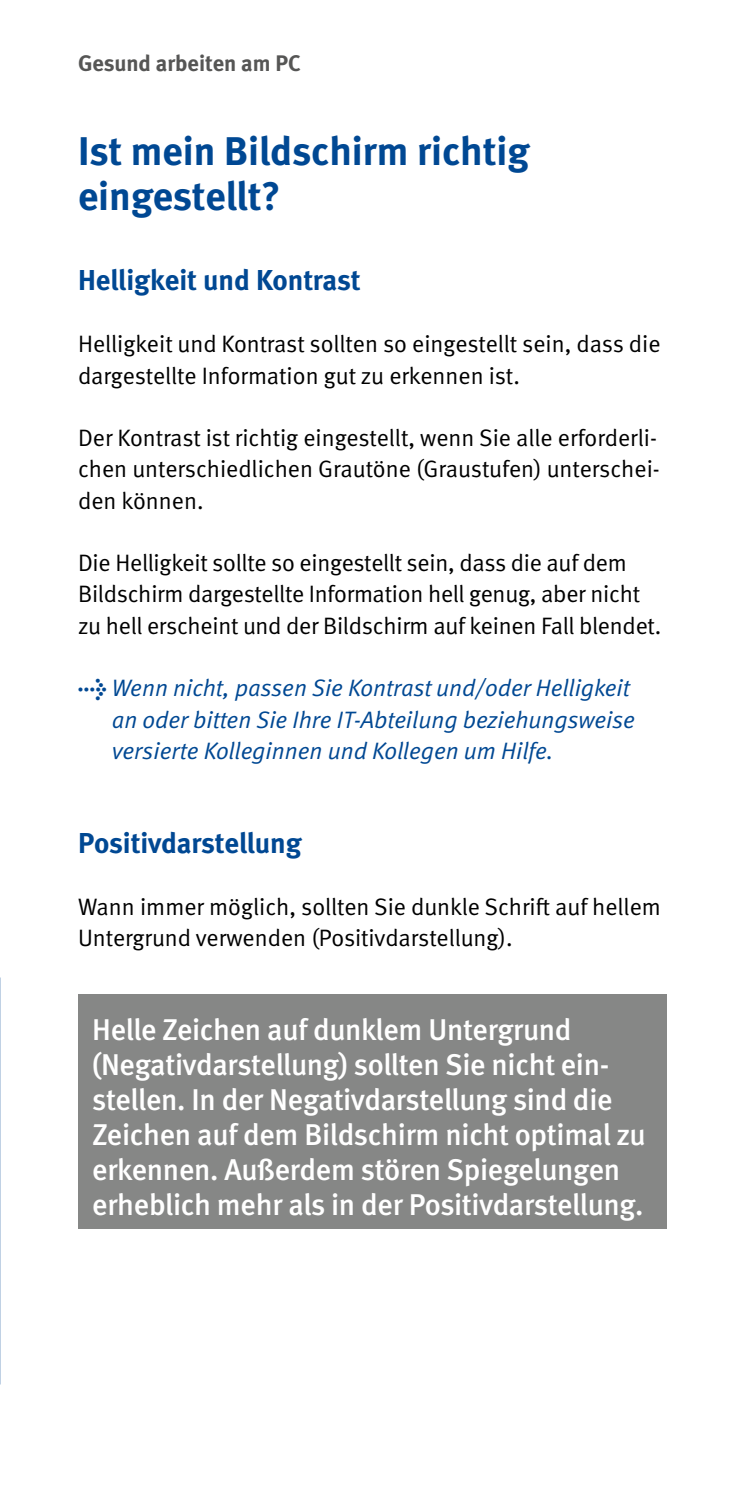
<style>
.page{position:relative;width:745px;height:1489px;background:#fff}
.page>*{position:absolute;margin:0;border:0;box-sizing:border-box;transform-origin:0 0}
._01_Überschriften_D_-_Überschrift_schwarz{font:700 40px/45px "DGUV Meta";color:#004893}
._02_Fließtext_Anleser_1_12pt{font:500 30px/35px "DGUV Meta";letter-spacing:-.01em;color:#fff}
._01_Überschriften_Zwischenüberschrift_Bla{font:700 28.75px "DGUV Meta";letter-spacing:-.005em;color:#004893}
._02_Fließtext_Fließtext_9_5pt{font:23.75px/31.2px "DGUV Meta";letter-spacing:-.01em;color:#000}
._02_Fließtext_Fließtext_9_5pt-2{font:italic 23.75px/31.2px "DGUV Meta";color:#004893}
.t1{font:700 22.5px "DGUV Meta";color:#565655}
.s1{font-weight:700;font-style:normal}
</style>
<div class="page">
<div style="left:78px;top:994px;width:588px;height:234px;background:#868786"></div>
<p class="t1" style="left:78px;top:50px;width:224px">Gesund arbeiten am PC</p>
<h1 class="_01_Überschriften_D_-_Überschrift_schwarz" style="left:78px;top:129px;width:452px">Ist mein Bildschirm richtig eingestellt?</h1>
<h2 class="_01_Überschriften_Zwischenüberschrift_Bla" style="left:78px;top:263px;width:284px">Helligkeit und Kontrast</h2>
<p class="_02_Fließtext_Fließtext_9_5pt" style="left:78px;top:329px;width:583px">Helligkeit und Kontrast sollten so eingestellt sein, dass die dargestellte Information gut zu erkennen ist.</p>
<p class="_02_Fließtext_Fließtext_9_5pt" style="left:78px;top:423px;width:583px;text-align:justify">Der Kontrast ist richtig eingestellt, wenn Sie alle erforderli&shy;chen unterschiedlichen Grautöne (Graustufen) unterschei&shy;den können.</p>
<p class="_02_Fließtext_Fließtext_9_5pt" style="left:78px;top:548px;width:584px">Die Helligkeit sollte so eingestellt sein, dass die auf dem<br>Bildschirm dargestellte Information hell genug, aber nicht zu hell erscheint und der Bildschirm auf keinen Fall blendet.</p>
<p class="_02_Fließtext_Fließtext_9_5pt-2" style="left:112px;top:673px;width:524px;text-indent:-34px"><span class="s1">→</span> Wenn nicht, passen Sie Kontrast und/oder Helligkeit an oder bitten Sie Ihre IT-Abteilung beziehungsweise versierte Kolleginnen und Kollegen um Hilfe.</p>
<h2 class="_01_Überschriften_Zwischenüberschrift_Bla" style="left:78px;top:825px;width:225px">Positivdarstellung</h2>
<p class="_02_Fließtext_Fließtext_9_5pt" style="left:78px;top:891px;width:584px">Wann immer möglich, sollten Sie dunkle Schrift auf hellem<br>Untergrund verwenden (Positivdarstellung).</p>
<p class="_02_Fließtext_Anleser_1_12pt" style="left:92px;top:1013px;width:554px">Helle Zeichen auf dunklem Untergrund (Negativdarstellung) sollten Sie nicht ein&shy;stellen. In der Negativdarstellung sind die Zeichen auf dem Bildschirm nicht optimal zu erkennen. Außerdem stören Spiegelungen erheblich mehr als in der Positivdarstellung.</p>
</div>
